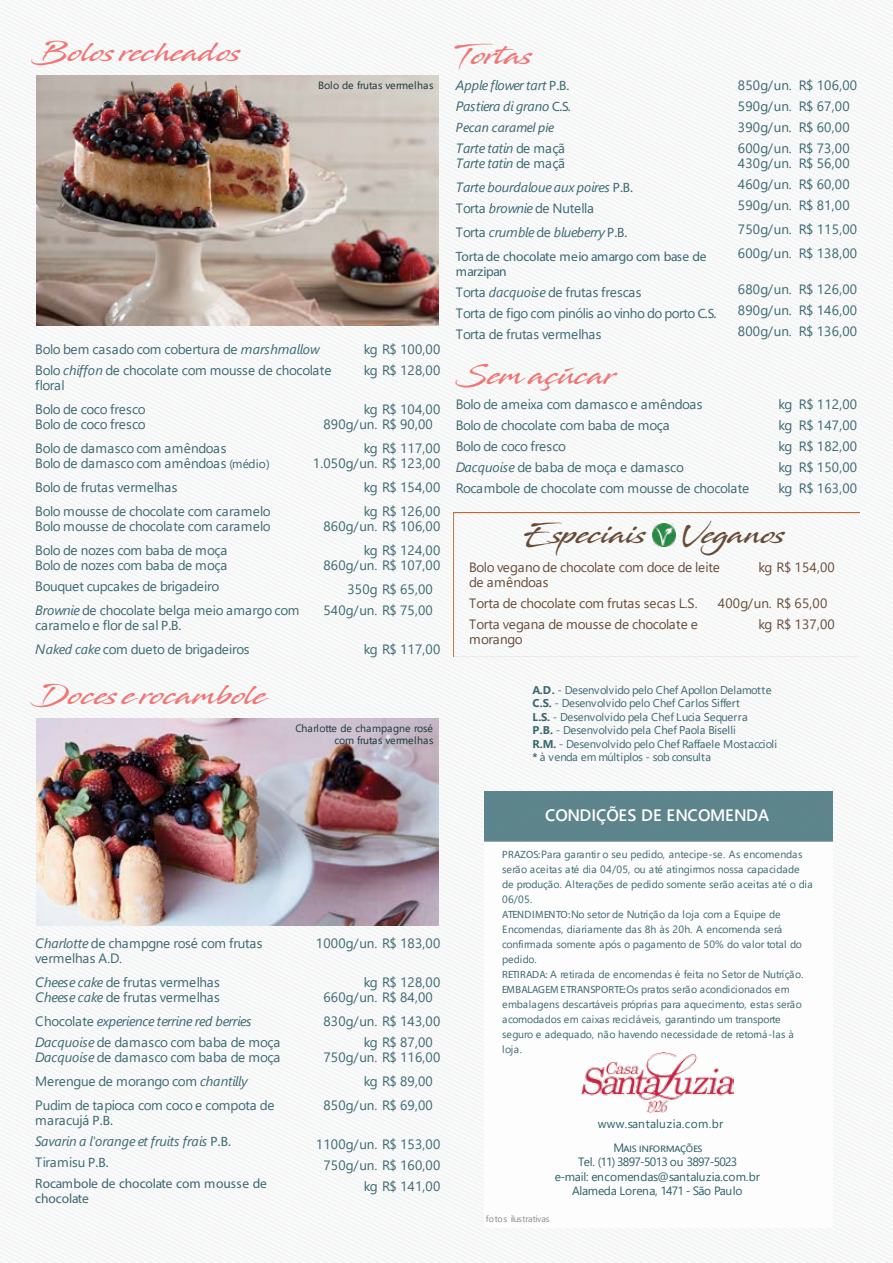
<style>
.page{position:relative;width:893px;height:1263px;background:#fff}
.page>*{position:absolute;margin:0;border:0;box-sizing:border-box;transform-origin:0 0}
.t1{font:25.5px "Stingray";color:#f07676}
.t2{font:25.5px "Stingray";color:#674b36}
.t3{font:600 16.5px "Segoe UI";letter-spacing:.01em;color:#fff}
.t4{font:13.5px/21px "Segoe UI";letter-spacing:-.02em;color:#3a6871}
.t5{font:13.5px/21px "Segoe UI";letter-spacing:.015em;color:#3a6871}
.t6{font:italic 13.5px/21px "Segoe UI";letter-spacing:-.02em;color:#3a6871}
.t7{font:13.5px/15px "Segoe UI";letter-spacing:-.02em;color:#674c37}
.t8{font:13.5px/15px "Myriad Pro";letter-spacing:-.015em;color:#3a6871}
.t9{font:13.5px/21px "Segoe UI";letter-spacing:.015em;color:#674c37}
.t10{font:italic 13.5px "Myriad Pro";letter-spacing:.005em;color:#3a6871}
.t11{font:12px/14.4px "Segoe UI";letter-spacing:-.025em;color:#2d6069;text-align:center}
.t12{font:12px "Segoe UI";letter-spacing:.03em;color:#2d6069}
.t13{font:11.25px/13.5px "Segoe UI";color:#3a6871}
.t14{font:10.5px/15px "Segoe UI";letter-spacing:-.005em;color:#3a6871}
.t15{font:10.5px/12px "Segoe UI";letter-spacing:-.005em;color:#17373e;text-align:right}
.t16{font:9px "Segoe UI";letter-spacing:-.015em;color:#888b90}
.s1{font-style:italic}
.s2{font-size:12px}
.s3{font-family:"Myriad Pro"}
.s4{font-family:"Myriad Pro";font-style:normal}
.s5{font-style:normal}
.s6{font-weight:700}
</style>
<div class="page">
<img style="left:0;top:0;width:893px;height:1263px">
<img style="left:36px;top:75px;width:402px;height:250px">
<img style="left:36px;top:718px;width:402px;height:207px">
<img style="left:484px;top:791px;width:349px;height:436px">
<img style="left:582px;top:1053px;width:152px;height:59px">
<img style="left:454px;top:513px;width:405px;height:144px">
<img style="left:652px;top:524px;width:23px;height:23px">
<h1 class="t1" style="left:34px;top:36px;width:210px">Bolos recheados</h1>
<p class="t15" style="left:318px;top:78px;width:117px">Bolo de frutas vermelhas</p>
<p class="t5" style="left:364px;top:338px;width:78px">kg R$ 100,00 kg R$ 128,00</p>
<p class="t5" style="left:323px;top:401px;width:118px;line-height:15px;text-indent:40px">kg R$ 104,00<br>890g/un. R$ 90,00</p>
<p class="t5" style="left:313px;top:440px;width:129px;line-height:15px;text-align:right">kg R$ 117,00<br>1.050g/un. R$ 123,00</p>
<p class="t5" style="left:364px;top:474px;width:78px;line-height:24px">kg R$ 154,00 kg R$ 126,00</p>
<p class="t5" style="left:323px;top:513px;width:118px;line-height:24px;text-align:right">860g/un. R$ 106,00 kg R$ 124,00</p>
<p class="t5" style="left:347px;top:552px;width:94px;line-height:24px;text-indent:-24px">860g/un. R$ 107,00<br>350g R$ 65,00</p>
<p class="t5" style="left:323px;top:599px;width:111px">540g/un. R$ 75,00</p>
<p class="t4" style="left:364px;top:638px;width:78px">kg R$ 117,00</p>
<p class="t4" style="left:35px;top:338px;width:298px">Bolo bem casado com cobertura de <span class="s1">marshmallow<br></span>Bolo <span class="s1">chiffon</span> de chocolate com mousse de chocolate</p>
<p class="t4" style="left:35px;top:372px;width:112px;line-height:24px">floral<br>Bolo de coco fresco</p>
<p class="t4" style="left:35px;top:411px;width:193px;line-height:24px">Bolo de coco fresco<br>Bolo de damasco com amêndoas</p>
<p class="t4" style="left:35px;top:450px;width:237px;line-height:24px">Bolo de damasco com amêndoas <span class="s2">(médio)<br></span>Bolo de frutas vermelhas<br>Bolo mousse de chocolate com caramelo</p>
<p class="t4" style="left:35px;top:513px;width:237px;line-height:24px">Bolo mousse de chocolate com caramelo<br>Bolo de nozes com baba de moça</p>
<p class="t4" style="left:35px;top:554px;width:193px">Bolo de nozes com baba de moça<br>Bouquet cupcakes de brigadeiro</p>
<p class="t4" style="left:35px;top:602px;width:266px;line-height:15px"><span class="s1">Brownie</span> de chocolate belga meio amargo com caramelo e flor de sal <span class="s3">P.B.</span></p>
<p class="t4" style="left:35px;top:638px;width:216px"><span class="s1">Naked cake</span> com dueto de brigadeiros</p>
<h1 class="t1" style="left:34px;top:678px;width:235px">Doces e rocambole</h1>
<p class="t15" style="left:295px;top:721px;width:139px">Charlotte de champagne rosé com frutas vermelhas</p>
<h1 class="t1" style="left:456px;top:38px;width:80px">Tortas</h1>
<p class="t6" style="left:456px;top:72px;width:116px">Apple flower tart <span class="s4">P.B.<br></span>Pastiera di grano <span class="s4">C.S.</span></p>
<p class="t10" style="left:456px;top:119px;width:100px">Pecan caramel pie</p>
<p class="t6" style="left:456px;top:138px;width:111px;line-height:15px">Tarte tatin <span class="s5">de maçã<br></span>Tarte tatin <span class="s5">de maçã</span></p>
<p class="t6" style="left:456px;top:174px;width:179px">Tarte bourdaloue aux poires <span class="s4">P.B.<br></span><span class="s5">Torta</span> brownie <span class="s5">de Nutella</span></p>
<p class="t6" style="left:456px;top:219px;width:173px"><span class="s5">Torta</span> crumble <span class="s5">de</span> blueberry <span class="s4">P.B.</span></p>
<p class="t8" style="left:456px;top:248px;width:252px">Torta de chocolate meio amargo com base de marzipan</p>
<p class="t4" style="left:456px;top:280px;width:262px">Torta <span class="s1">dacquoise</span> de frutas frescas<br>Torta de figo com pinólis ao vinho do porto <span class="s3">C.S.<br></span>Torta de frutas vermelhas</p>
<h1 class="t1" style="left:456px;top:358px;width:163px">Sem açúcar</h1>
<p class="t4" style="left:738px;top:73px;width:55px;text-align:justify">850g/un.<br>590g/un.<br>390g/un.<br>600g/un.</p>
<p class="t4" style="left:738px;top:151px;width:55px;text-align:justify">430g/un.<br>460g/un.<br>590g/un.</p>
<p class="t5" style="left:738px;top:216px;width:55px;line-height:24px">750g/un.<br>600g/un.</p>
<p class="t4" style="left:738px;top:277px;width:55px;text-align:justify">680g/un.<br>890g/un.<br>800g/un.</p>
<p class="t5" style="left:799px;top:73px;width:60px">R$ 106,00<br>R$ 67,00<br>R$ 60,00<br>R$ 73,00</p>
<p class="t4" style="left:799px;top:151px;width:52px;text-align:justify">R$ 56,00<br>R$ 60,00<br>R$ 81,00</p>
<p class="t5" style="left:799px;top:216px;width:60px;line-height:24px">R$ 115,00<br>R$ 138,00</p>
<p class="t4" style="left:799px;top:277px;width:60px;text-align:justify">R$ 126,00<br>R$ 146,00<br>R$ 136,00</p>
<p class="t4" style="left:456px;top:392px;width:295px">Bolo de ameixa com damasco e amêndoas<br>Bolo de chocolate com baba de moça<br>Bolo de coco fresco<br><span class="s1">Dacquoise</span> de baba de moça e damasco Rocambole de chocolate com mousse de chocolate</p>
<p class="t4" style="left:799px;top:393px;width:60px;text-align:justify">R$ 112,00<br>R$ 147,00<br>R$ 182,00<br>R$ 150,00<br>R$ 163,00</p>
<p class="t4" style="left:779px;top:393px;width:15px;text-align:justify">kg kg kg kg kg</p>
<h1 class="t2" style="left:525px;top:517px;width:124px">Especiais</h1>
<h1 class="t2" style="left:682px;top:517px;width:107px">Veganos</h1>
<p class="t7" style="left:758px;top:559px;width:78px">kg R$ 154,00</p>
<p class="t9" style="left:758px;top:592px;width:78px;text-indent:-40px">400g/un. R$ 65,00 kg R$ 137,00</p>
<p class="t7" style="left:469px;top:559px;width:252px">Bolo vegano de chocolate com doce de leite de amêndoas</p>
<p class="t7" style="left:469px;top:592px;width:230px;line-height:21px">Torta de chocolate com frutas secas L.S.<br>Torta vegana de mousse de chocolate e</p>
<p class="t7" style="left:469px;top:631px;width:55px">morango</p>
<p class="t13" style="left:532px;top:682px;width:246px"><span class="s6">A.D.</span> - Desenvolvido pelo Chef Apollon Delamotte <span class="s6">C.S.</span> - Desenvolvido pelo Chef Carlos Siffert<br><span class="s6">L.S.</span> - Desenvolvido pela Chef Lucia Sequerra<br><span class="s6">P.B.</span> - Desenvolvido pela Chef Paola Biselli<br><span class="s6">R.M.</span> - Desenvolvido pelo Chef Raffaele Mostaccioli <span class="s6">*</span> à venda em múltiplos - sob consulta</p>
<p class="t4" style="left:35px;top:935px;width:229px;line-height:15px"><span class="s1">Charlotte</span> de champgne rosé com frutas vermelhas A.D.</p>
<p class="t4" style="left:35px;top:974px;width:186px;line-height:15px"><span class="s1">Cheese cake</span> de frutas vermelhas<br><span class="s1">Cheese cake</span> de frutas vermelhas</p>
<p class="t6" style="left:35px;top:1009px;width:246px"><span class="s5">Chocolate</span> experience terrine red berries<br>Dacquoise <span class="s5">de damasco com baba de moça</span></p>
<p class="t4" style="left:35px;top:1044px;width:246px;line-height:24px"><span class="s1">Dacquoise</span> de damasco com baba de moça<br>Merengue de morango com <span class="s1">chantilly<br></span>Pudim de tapioca com coco e compota de</p>
<p class="t6" style="left:35px;top:1108px;width:197px"><span class="s5">maracujá</span> <span class="s4">P.B.<br></span>Savarin a l'orange et fruits frais <span class="s4">P.B.<br></span><span class="s5">Tiramisu</span> <span class="s4">P.B.</span></p>
<p class="t8" style="left:35px;top:1176px;width:233px">Rocambole de chocolate com mousse de chocolate</p>
<p class="t5" style="left:316px;top:932px;width:126px">1000g/un. R$ 183,00</p>
<p class="t5" style="left:323px;top:974px;width:118px;line-height:15px;text-indent:40px">kg R$ 128,00<br>660g/un. R$ 84,00</p>
<p class="t5" style="left:364px;top:1010px;width:78px;text-indent:-40px">830g/un. R$ 143,00 kg R$ 87,00</p>
<p class="t5" style="left:323px;top:1046px;width:118px">750g/un. R$ 116,00</p>
<p class="t4" style="left:364px;top:1070px;width:70px">kg R$ 89,00</p>
<p class="t5" style="left:323px;top:1094px;width:111px">850g/un. R$ 69,00</p>
<p class="t5" style="left:316px;top:1133px;width:126px;text-align:right">1100g/un. R$ 153,00<br>750g/un. R$ 160,00 kg R$ 141,00</p>
<p class="t3" style="left:545px;top:800px;width:226px">CONDIÇÕES DE ENCOMENDA</p>
<p class="t14" style="left:502px;top:846px;width:312px"><span class="s3">PRAZOS:</span> Para garantir o seu pedido, antecipe-se. As encomendas serão aceitas até dia 04/05, ou até atingirmos nossa capacidade de produção. Alterações de pedido somente serão aceitas até o dia 06/05.<br><span class="s3">ATENDIMENTO:</span> No setor de Nutrição da loja com a Equipe de Encomendas, diariamente das 8h às 20h. A encomenda será confirmada somente após o pagamento de 50% do valor total do pedido.<br><span class="s3">RETIRADA:</span> A retirada de encomendas é feita no Setor de Nutrição.<br><span class="s3">EMBALAGEM E TRANSPORTE:</span> Os pratos serão acondicionados em embalagens descartáveis próprias para aquecimento, estas serão acomodados em caixas recicláveis, garantindo um transporte seguro e adequado, não havendo necessidade de retorná-las à loja.</p>
<p class="t12" style="left:598px;top:1112px;width:127px">www.santaluzia.com.br</p>
<p class="t11" style="left:555px;top:1139px;width:207px">MAIS INFORMAÇÕES<br>Tel. (11) 3897-5013 ou 3897-5023<br>e-mail: encomendas@santaluzia.com.br<br>Alameda Lorena, 1471 - São Paulo</p>
<p class="t16" style="left:486px;top:1210px;width:65px">fotos ilustrativas</p>
</div>
